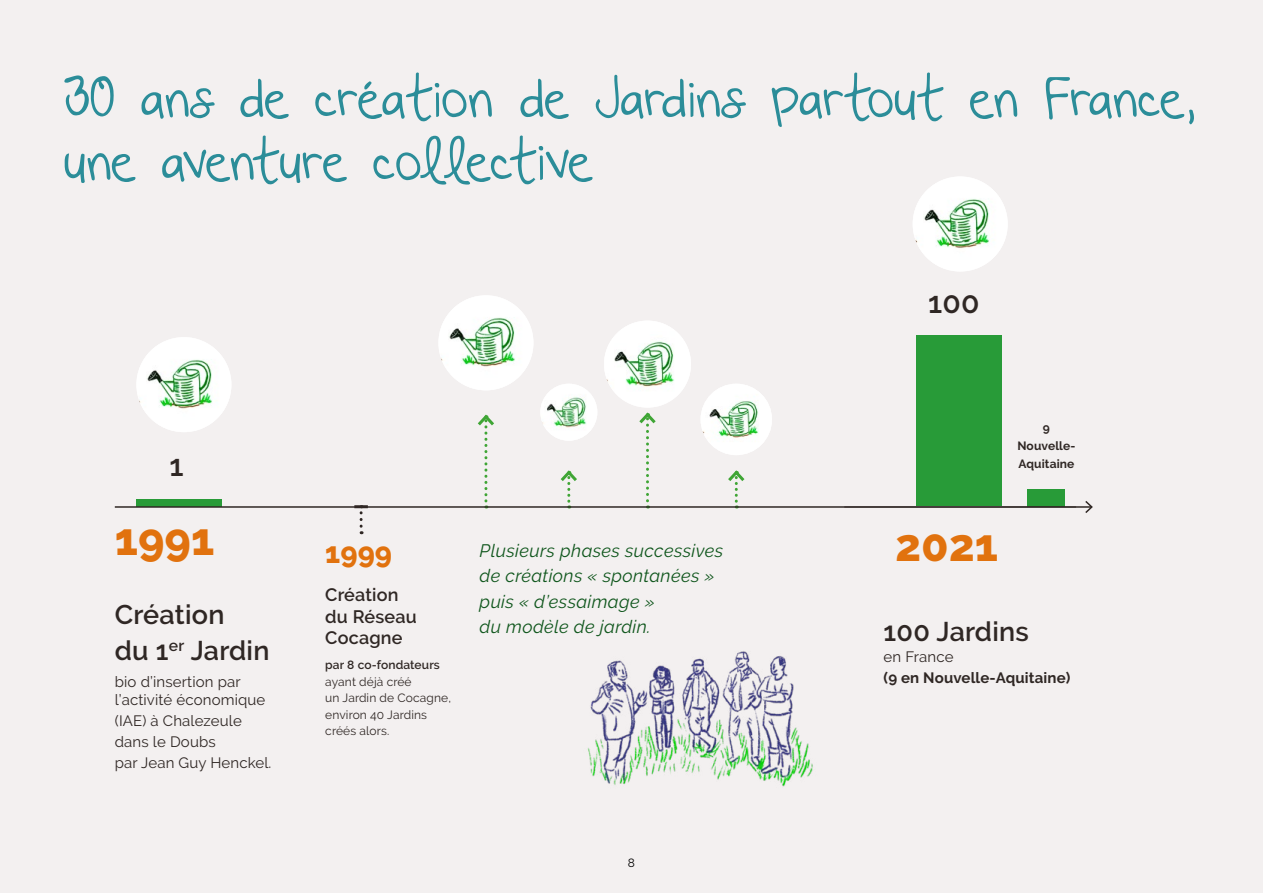
<style>
.page{position:relative;width:1263px;height:893px;background:#f3f0f0}
.page>*{position:absolute;margin:0;border:0;box-sizing:border-box;transform-origin:0 0}
.t1{font:52.5px/63px "Beautiful Every Time";color:#2b8d99}
.t2{font:800 45px "Raleway";color:#e1720e}
.t3{font:600 30px "Raleway";color:#2f2724}
.t4{font:800 29.25px "Raleway";color:#e1720e}
.t5{font:600 27px/36px "Raleway";letter-spacing:.01em;color:#2f2724}
.t6{font:italic 18px/25.5px "Raleway";letter-spacing:.02em;color:#0f561c}
.t7{font:600 18px/21.6px "Raleway";letter-spacing:.01em;color:#2f2724}
.t8{font:15px/21px "Raleway";letter-spacing:.01em;color:#2f2724}
.t9{font:700 15px "Raleway";letter-spacing:.01em;color:#2f2724}
.t10{font:12px/16.5px "Raleway";letter-spacing:.01em;color:#2f2724}
.t11{font:700 12px/18px "Raleway";letter-spacing:.01em;color:#2f2724;text-align:center}
.t12{font:600 12px "Raleway";letter-spacing:.01em;color:#2f2724}
.t13{font:12px "Raleway";color:#000}
</style>
<div class="page">
<svg style="left:475px;top:412px;width:22px;height:94px"></svg>
<svg style="left:557px;top:468px;width:23px;height:38px"></svg>
<svg style="left:725px;top:468px;width:23px;height:38px"></svg>
<svg style="left:636px;top:410px;width:23px;height:96px"></svg>
<img style="left:561px;top:640px;width:304px;height:181px">
<div style="left:136px;top:499px;width:85px;height:7px;background:#289b38"></div>
<div style="left:917px;top:336px;width:85px;height:170px;background:#289b38"></div>
<div style="left:1028px;top:489px;width:37px;height:17px;background:#289b38"></div>
<hr style="left:115px;top:506px;width:977px;height:2px;background:#2f2724">
<svg style="left:1084px;top:499px;width:10px;height:16px"></svg>
<img style="left:913px;top:176px;width:95px;height:96px;border-radius:48px">
<img style="left:136px;top:337px;width:95px;height:95px;border-radius:48px">
<img style="left:438px;top:295px;width:95px;height:95px;border-radius:48px">
<img style="left:540px;top:384px;width:57px;height:57px;border-radius:29px">
<img style="left:604px;top:321px;width:87px;height:87px;border-radius:44px">
<img style="left:700px;top:384px;width:72px;height:71px;border-radius:36px">
<svg style="left:360px;top:508px;width:3px;height:26px"></svg>
<hr style="left:354px;top:505px;width:14px;height:3px;background:#2f2724">
<h1 class="t1" style="left:64px;top:67px;width:1134px">30 ans de création de Jardins partout en France, une aventure collective</h1>
<h3 class="t3" style="left:170px;top:448px;width:16px">1</h3>
<h2 class="t2" style="left:115px;top:514px;width:101px">1991</h2>
<h3 class="t5" style="left:115px;top:596px;width:156px">Création<br>du 1<sup>er</sup> Jardin</h3>
<p class="t8" style="left:115px;top:672px;width:152px;line-height:18px">bio d’insertion par l’activité économique</p>
<p class="t8" style="left:115px;top:710px;width:158px">(IAE) à Chalezeule dans le Doubs<br>par Jean Guy Henckel.</p>
<h3 class="t4" style="left:325px;top:536px;width:68px">1999</h3>
<p class="t7" style="left:325px;top:584px;width:93px">Création du Réseau<br>Cocagne</p>
<p class="t12" style="left:325px;top:658px;width:116px">par 8 co-fondateurs</p>
<p class="t10" style="left:325px;top:673px;width:127px">ayant déjà créé<br>un Jardin de Cocagne, environ 40 Jardins créés alors.</p>
<p class="t6" style="left:480px;top:538px;width:245px">Plusieurs phases successives de créations « spontanées » puis « d’essaimage »<br>du modèle de jardin.</p>
<p class="t13" style="left:628px;top:856px;width:9px">8</p>
<h3 class="t3" style="left:928px;top:285px;width:53px">100</h3>
<p class="t11" style="left:1017px;top:419px;width:60px">9<br>Nouvelle-<br>Aquitaine</p>
<h2 class="t2" style="left:895px;top:519px;width:105px">2021</h2>
<h3 class="t5" style="left:884px;top:614px;width:147px">100 Jardins</h3>
<p class="t8" style="left:884px;top:646px;width:71px">en France</p>
<p class="t9" style="left:884px;top:669px;width:188px">(9 en Nouvelle-Aquitaine)</p>
</div>
